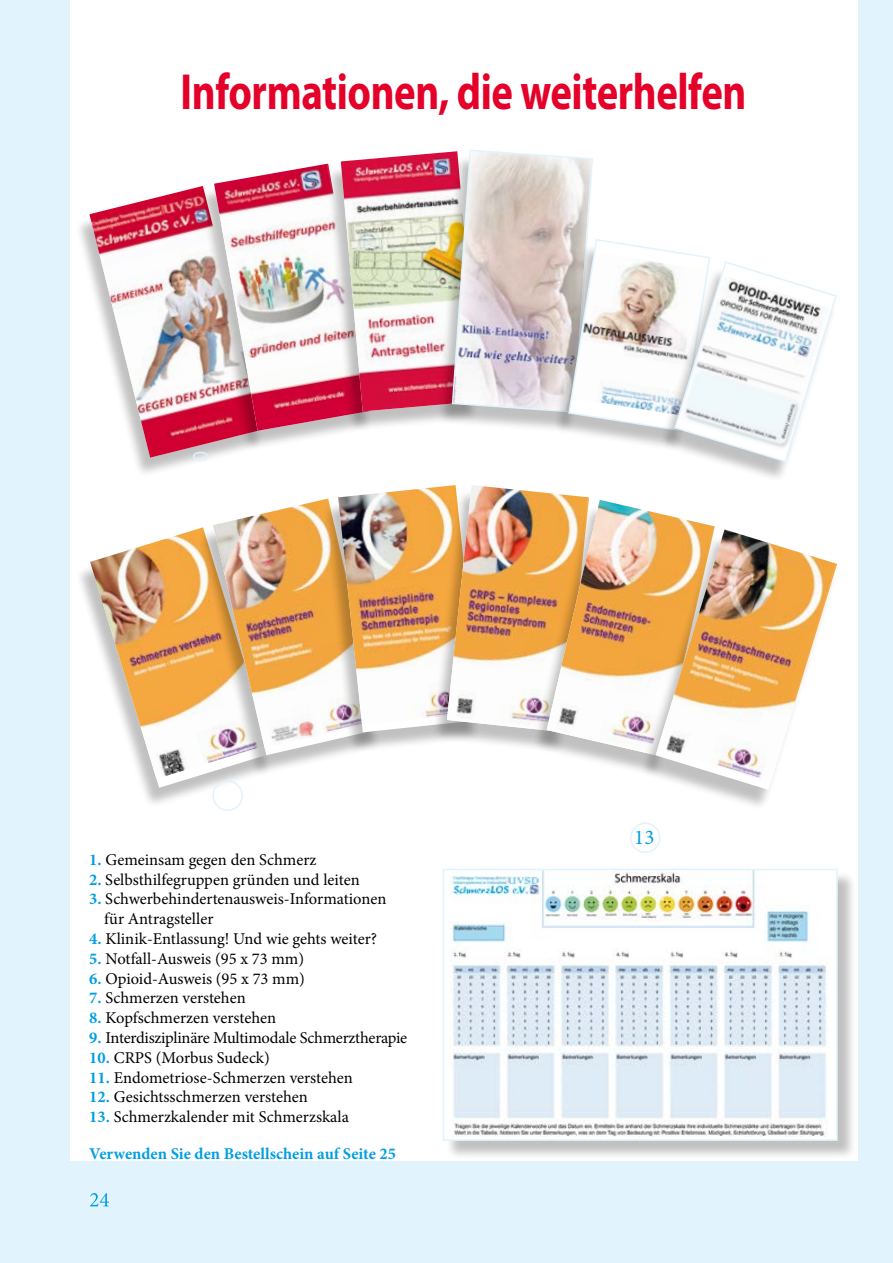
<style>
.page{position:relative;width:893px;height:1263px;background:#e1f3fd}
.page>*{position:absolute;margin:0;border:0;box-sizing:border-box;transform-origin:0 0}
.Headline-34{font:700 51px "Myriad Pro";letter-spacing:-.01em;color:#e40029;scale:.8 1}
.t1{font:21px "Minion Pro";color:#009ee3}
.t2{font:16.5px "Minion Pro";color:#000}
.t3{font:700 16.5px "Minion Pro";color:#009ee3}
.s1{font-weight:700;color:#009ee3}
</style>
<div class="page">
<div style="left:70px;top:0;width:787px;height:1160px;background:#fff"></div>
<div style="left:74px;top:191px;width:190px;height:287px;background:#000;opacity:.25"></div>
<img style="left:89px;top:187px;width:125px;height:271px">
<div style="left:75px;top:533px;width:197px;height:275px;background:#000;opacity:.25"></div>
<svg style="left:90px;top:776px;width:182px;height:12px"></svg>
<img style="left:90px;top:529px;width:179px;height:250px">
<div style="left:197px;top:504px;width:185px;height:272px;background:#000;opacity:.25"></div>
<div style="left:531px;top:505px;width:184px;height:272px;background:#000;opacity:.25"></div>
<img style="left:213px;top:485px;width:376px;height:271px">
<img style="left:547px;top:500px;width:168px;height:256px">
<div style="left:641px;top:535px;width:197px;height:275px;background:#000;opacity:.25"></div>
<svg style="left:655px;top:529px;width:182px;height:261px"></svg>
<img style="left:658px;top:529px;width:179px;height:254px">
<div style="left:198px;top:169px;width:176px;height:282px;background:#000;opacity:.25"></div>
<div style="left:445px;top:870px;width:412px;height:289px;background:#000;opacity:.25"></div>
<img style="left:446px;top:872px;width:389px;height:264px">
<div style="left:443px;top:869px;width:395px;height:272px;border:2px solid #e1f3fd"></div>
<div style="left:659px;top:266px;width:178px;height:216px;background:#000;opacity:.25"></div>
<img style="left:214px;top:149px;width:623px;height:314px">
<div style="left:630px;top:822px;width:30px;height:31px;border:2px solid #e1f3fd;border-radius:50%"></div>
<div style="left:193px;top:452px;width:15px;height:9px;border:2px solid #e1f3fd;border-radius:50%"></div>
<div style="left:212px;top:780px;width:31px;height:31px;border:2px solid #e1f3fd;border-radius:50%"></div>
<svg style="left:90px;top:1193px;width:19px;height:13px"></svg>
<p class="Headline-34" style="left:181px;top:58px;width:709px">Informationen, die weiterhelfen</p>
<p class="t2" style="left:89px;top:848px;width:229px"><span class="s1">1.</span> Gemeinsam gegen den Schmerz</p>
<p class="t2" style="left:89px;top:868px;width:272px"><span class="s1">2.</span> Selbsthilfegruppen gründen und leiten</p>
<p class="t2" style="left:89px;top:888px;width:299px"><span class="s1">3.</span> Schwerbehindertenausweis-Informationen</p>
<p class="t2" style="left:104px;top:908px;width:111px">für Antragsteller</p>
<p class="t2" style="left:89px;top:928px;width:289px"><span class="s1">4.</span> Klinik-Entlassung! Und wie gehts weiter?</p>
<p class="t2" style="left:89px;top:947px;width:216px"><span class="s1">5.</span> Notfall-Ausweis (95 x 73 mm)</p>
<p class="t2" style="left:89px;top:967px;width:217px"><span class="s1">6.</span> Opioid-Ausweis (95 x 73 mm)</p>
<p class="t2" style="left:89px;top:987px;width:158px"><span class="s1">7.</span> Schmerzen verstehen</p>
<p class="t2" style="left:89px;top:1007px;width:188px"><span class="s1">8.</span> Kopfschmerzen verstehen</p>
<p class="t2" style="left:89px;top:1027px;width:319px"><span class="s1">9.</span> Interdisziplinäre Multimodale Schmerztherapie</p>
<p class="t2" style="left:89px;top:1046px;width:182px"><span class="s1">10.</span> CRPS (Morbus Sudeck)</p>
<p class="t2" style="left:89px;top:1066px;width:265px"><span class="s1">11.</span> Endometriose-Schmerzen verstehen</p>
<p class="t2" style="left:89px;top:1086px;width:220px"><span class="s1">12.</span> Gesichtsschmerzen verstehen</p>
<p class="t2" style="left:89px;top:1106px;width:261px"><span class="s1">13.</span> Schmerzkalender mit Schmerzskala</p>
<p class="t3" style="left:89px;top:1142px;width:308px">Verwenden Sie den Bestellschein auf Seite 25</p>
<p class="t1" style="left:634px;top:823px;width:22px">13</p>
</div>
